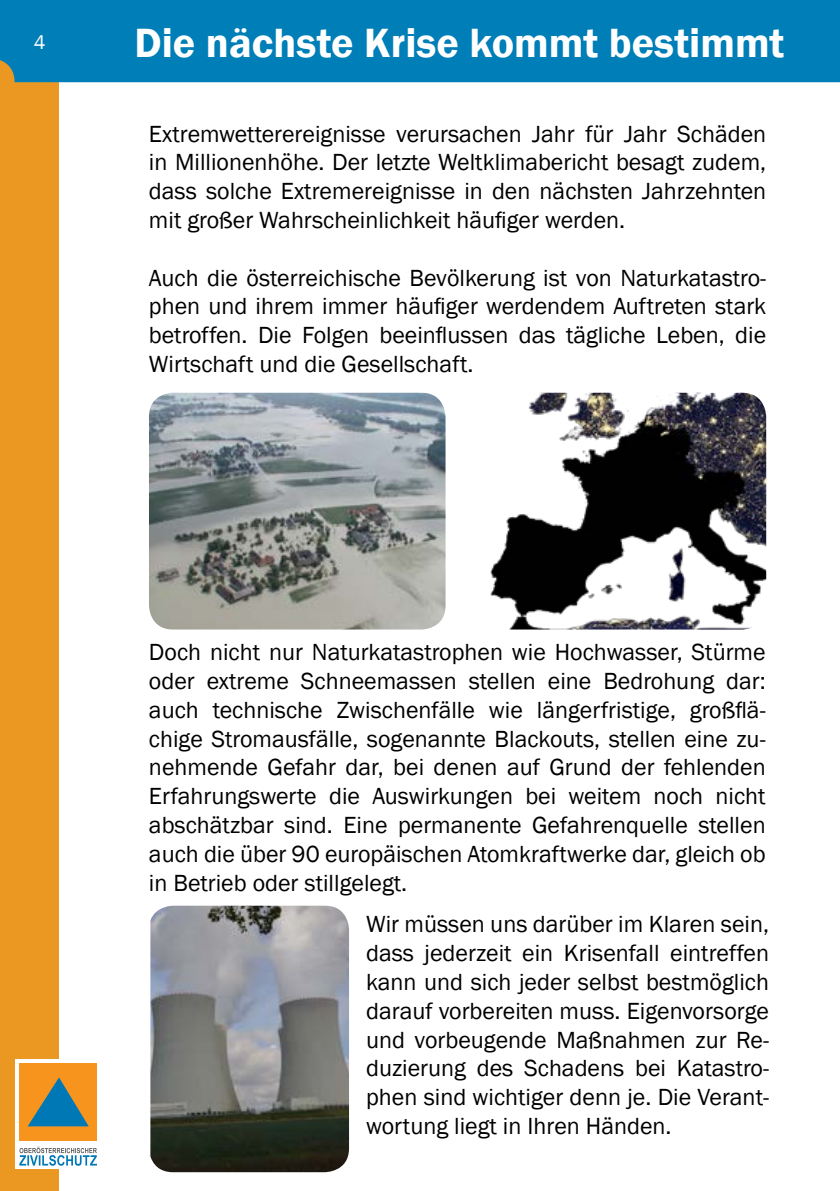
<style>
.page{position:relative;width:840px;height:1191px;background:#fff}
.page>*{position:absolute;margin:0;border:0;box-sizing:border-box;transform-origin:0 0}
.t1{font:600 42px "Franklin Gothic";color:#fff}
.t2{font:24px/28.8px "Franklin Gothic";color:#000;text-align:justify}
.t3{font:20px "Franklin Gothic";color:#fff}
</style>
<div class="page">
<div style="left:0;top:0;width:58px;height:1191px;background:#eb9823"></div>
<div style="left:0;top:0;width:839px;height:82px;background:#007eb7"></div>
<img style="left:149px;top:393px;width:296px;height:236px">
<img style="left:490px;top:393px;width:275px;height:236px">
<img style="left:150px;top:905px;width:199px;height:267px">
<div style="left:15px;top:1059px;width:86px;height:110px;background:#fff"></div>
<div style="left:19px;top:1063px;width:78px;height:77px;background:#f7941e"></div>
<svg style="left:28px;top:1077px;width:61px;height:49px"></svg>
<svg style="left:19px;top:1146px;width:78px;height:19px"></svg>
<p class="t3" style="left:34px;top:30px;width:13px">4</p>
<h1 class="t1" style="left:134px;top:17px;width:651px">Die nächste Krise kommt bestimmt</h1>
<p class="t2" style="left:149px;top:120px;width:618px">Extremwetterereignisse verursachen Jahr für Jahr Schäden in Millionenhöhe. Der letzte Weltklimabericht besagt zudem, dass solche Extremereignisse in den nächsten Jahrzehnten mit großer Wahrscheinlichkeit häufiger werden.</p>
<p class="t2" style="left:149px;top:264px;width:618px">Auch die österreichische Bevölkerung ist von Naturkatastro&shy;phen und ihrem immer häufiger werdendem Auftreten stark betroffen. Die Folgen beeinflussen das tägliche Leben, die Wirtschaft und die Gesellschaft.</p>
<p class="t2" style="left:149px;top:638px;width:618px">Doch nicht nur Naturkatastrophen wie Hochwasser, Stürme oder extreme Schneemassen stellen eine Bedrohung dar: auch technische Zwischenfälle wie längerfristige, großflä&shy;chige Stromausfälle, sogenannte Blackouts, stellen eine zu&shy;nehmende Gefahr dar, bei denen auf Grund der fehlenden Erfahrungswerte die Auswirkungen bei weitem noch nicht abschätzbar sind. Eine permanente Gefahrenquelle stellen auch die über 90 europäischen Atomkraftwerke dar, gleich ob in Betrieb oder stillgelegt.</p>
<p class="t2" style="left:366px;top:910px;width:404px">Wir müssen uns darüber im Klaren sein, dass jederzeit ein Krisenfall eintreffen kann und sich jeder selbst bestmöglich darauf vorbereiten muss. Eigenvorsorge und vorbeugende Maßnahmen zur Re&shy;duzierung des Schadens bei Katastro&shy;phen sind wichtiger denn je. Die Verant&shy;wortung liegt in Ihren Händen.</p>
</div>
